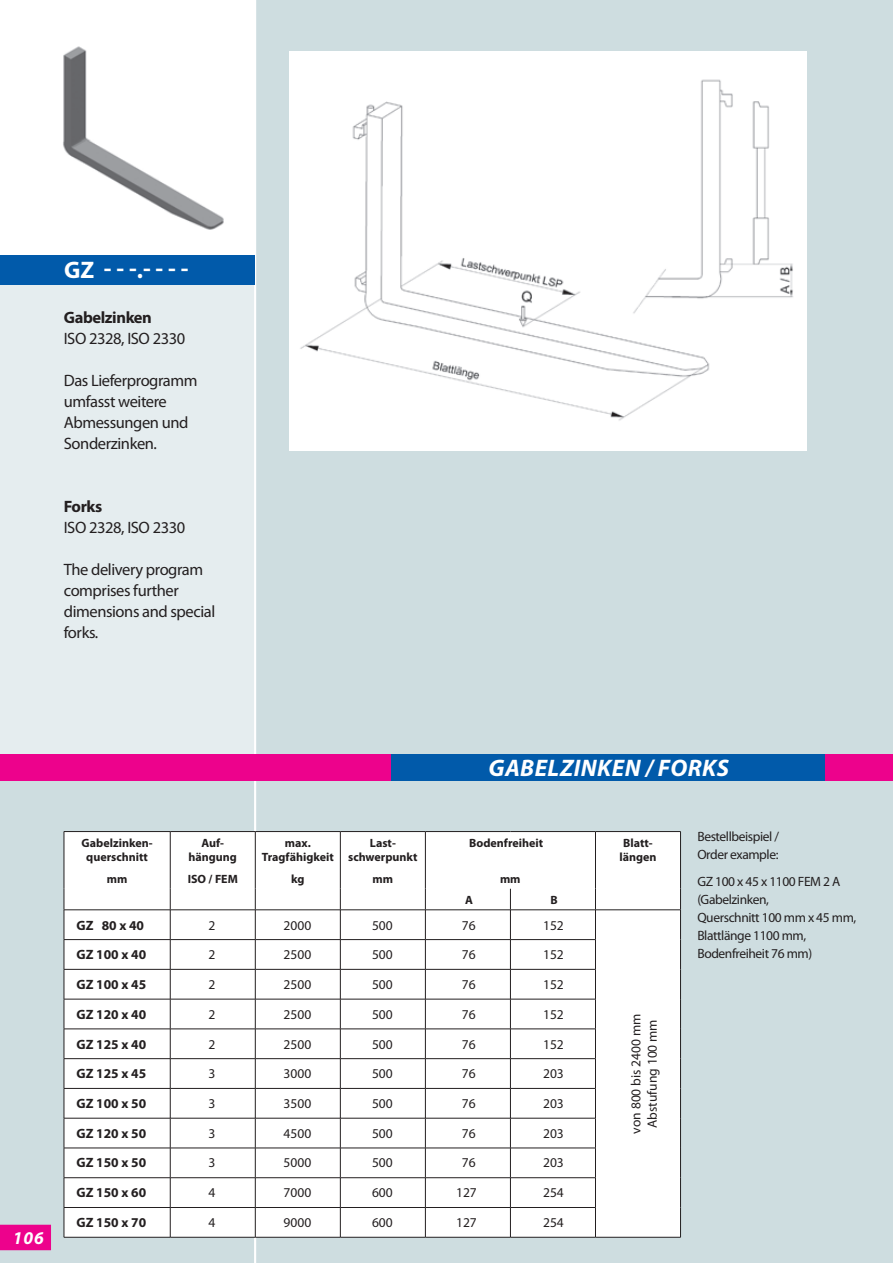
<style>
.page{position:relative;width:893px;height:1263px;background:#cedde0}
.page>*{position:absolute;margin:0;border:0;box-sizing:border-box;transform-origin:0 0}
.t1{font:24px "Myriad Pro Bold It OV MAWWPB";letter-spacing:.02em;color:#fff}
.t2{font:24px "Myriad Pro Bold OV HAWWPB";letter-spacing:-.01em;color:#fff}
.t3{font:18px "Myriad Pro Bold It OV MAWWPB";color:#fff}
.t4{font:16.5px/21px "Myriad Pro";letter-spacing:-.025em;color:#231f20}
.t5{font:16.5px "Myriad Pro Bold OV HAWWPB";letter-spacing:-.025em;color:#231f20}
.t6{font:13.5px/16.2px "Myriad Pro";color:#231f20;text-align:center}
.t7{font:13.5px/18px "Myriad Pro";letter-spacing:-.03em;color:#231f20}
.t8{font:13.5px "Myriad Pro Bold OV HAWWPB";color:#231f20}
.t9{font:12px/14.4px "Myriad Pro Bold OV HAWWPB";color:#231f20;text-align:center}
</style>
<div class="page">
<div style="left:0;top:284px;width:255px;height:470px;background:#e5edef"></div>
<hr style="left:254px;top:0;width:2px;height:1263px;background:#fff">
<div style="left:0;top:0;width:255px;height:257px;background:#fff"></div>
<div style="left:0;top:255px;width:255px;height:30px;background:#015aaa"></div>
<img style="left:63px;top:46px;width:161px;height:184px">
<div style="left:289px;top:51px;width:518px;height:400px;background:#fff"></div>
<img style="left:300px;top:79px;width:493px;height:342px">
<svg style="left:0;top:754px;width:893px;height:496px;fill:#fff"></svg>
<h1 class="t2" style="left:64px;top:256px;width:126px">GZ ---.----</h1>
<h1 class="t2" style="left:64px;top:256px;width:29px">TR</h1>
<h1 class="t2" style="left:140px;top:256px;width:54px">0200</h1>
<p class="t5" style="left:64px;top:307px;width:90px">Gabelzinken</p>
<p class="t4" style="left:64px;top:330px;width:123px">ISO 2328, ISO 2330</p>
<p class="t4" style="left:64px;top:372px;width:135px">Das Lieferprogramm umfasst weitere<br>Abmessungen und<br>Sonderzinken.</p>
<p class="t5" style="left:64px;top:496px;width:40px">Forks</p>
<p class="t4" style="left:64px;top:519px;width:123px">ISO 2328, ISO 2330</p>
<p class="t4" style="left:64px;top:561px;width:153px">The delivery program comprises further dimensions and special forks.</p>
<h2 class="t3" style="left:13px;top:1232px;width:33px">106</h2>
<h1 class="t1" style="left:488px;top:760px;width:242px">GABELZINKEN / FORKS</h1>
<p class="t9" style="left:82px;top:835px;width:72px">Gabelzinken&shy;querschnitt</p>
<p class="t9" style="left:107px;top:871px;width:22px">mm</p>
<p class="t9" style="left:189px;top:835px;width:50px">Auf&shy;hängung</p>
<p class="t9" style="left:188px;top:871px;width:52px">ISO / FEM</p>
<p class="t9" style="left:262px;top:835px;width:73px">max.<br>Tragfähigkeit</p>
<p class="t9" style="left:291px;top:871px;width:15px">kg</p>
<p class="t9" style="left:348px;top:835px;width:71px">Last&shy;schwerpunkt</p>
<p class="t9" style="left:373px;top:871px;width:22px">mm</p>
<p class="t9" style="left:469px;top:835px;width:76px">Bodenfreiheit</p>
<p class="t9" style="left:500px;top:871px;width:22px">mm</p>
<p class="t9" style="left:465px;top:892px;width:9px">A</p>
<p class="t9" style="left:551px;top:892px;width:9px">B</p>
<p class="t8" style="left:77px;top:917px;width:69px">GZ 80x40</p>
<p class="t6" style="left:209px;top:918px;width:8px">2</p>
<p class="t6" style="left:284px;top:918px;width:29px">2000</p>
<p class="t6" style="left:372px;top:918px;width:22px">500</p>
<p class="t6" style="left:462px;top:918px;width:15px">76</p>
<p class="t6" style="left:543px;top:918px;width:22px">152</p>
<p class="t8" style="left:77px;top:947px;width:71px">GZ 100 x 40</p>
<p class="t6" style="left:209px;top:948px;width:8px">2</p>
<p class="t6" style="left:284px;top:948px;width:29px">2500</p>
<p class="t6" style="left:372px;top:948px;width:22px">500</p>
<p class="t6" style="left:462px;top:948px;width:15px">76</p>
<p class="t6" style="left:543px;top:948px;width:22px">152</p>
<p class="t8" style="left:77px;top:976px;width:71px">GZ 100 x 45</p>
<p class="t6" style="left:209px;top:978px;width:8px">2</p>
<p class="t6" style="left:284px;top:978px;width:29px">2500</p>
<p class="t6" style="left:372px;top:978px;width:22px">500</p>
<p class="t6" style="left:462px;top:978px;width:15px">76</p>
<p class="t6" style="left:543px;top:978px;width:22px">152</p>
<p class="t8" style="left:77px;top:1006px;width:71px">GZ 120 x 40</p>
<p class="t6" style="left:209px;top:1008px;width:8px">2</p>
<p class="t6" style="left:284px;top:1008px;width:29px">2500</p>
<p class="t6" style="left:372px;top:1008px;width:22px">500</p>
<p class="t6" style="left:462px;top:1008px;width:15px">76</p>
<p class="t6" style="left:543px;top:1008px;width:22px">152</p>
<p class="t8" style="left:77px;top:1036px;width:71px">GZ 125 x 40</p>
<p class="t6" style="left:209px;top:1037px;width:8px">2</p>
<p class="t6" style="left:284px;top:1037px;width:29px">2500</p>
<p class="t6" style="left:372px;top:1037px;width:22px">500</p>
<p class="t6" style="left:462px;top:1037px;width:15px">76</p>
<p class="t6" style="left:543px;top:1037px;width:22px">152</p>
<p class="t8" style="left:77px;top:1066px;width:71px">GZ 125 x 45</p>
<p class="t6" style="left:209px;top:1067px;width:8px">3</p>
<p class="t6" style="left:284px;top:1067px;width:29px">3000</p>
<p class="t6" style="left:372px;top:1067px;width:22px">500</p>
<p class="t6" style="left:462px;top:1067px;width:15px">76</p>
<p class="t6" style="left:543px;top:1067px;width:22px">203</p>
<p class="t8" style="left:77px;top:1095px;width:71px">GZ 100 x 50</p>
<p class="t6" style="left:209px;top:1097px;width:8px">3</p>
<p class="t6" style="left:284px;top:1097px;width:29px">3500</p>
<p class="t6" style="left:372px;top:1097px;width:22px">500</p>
<p class="t6" style="left:462px;top:1097px;width:15px">76</p>
<p class="t6" style="left:543px;top:1097px;width:22px">203</p>
<p class="t8" style="left:77px;top:1125px;width:71px">GZ 120 x 50</p>
<p class="t6" style="left:209px;top:1126px;width:8px">3</p>
<p class="t6" style="left:284px;top:1126px;width:29px">4500</p>
<p class="t6" style="left:372px;top:1126px;width:22px">500</p>
<p class="t6" style="left:462px;top:1126px;width:15px">76</p>
<p class="t6" style="left:543px;top:1126px;width:22px">203</p>
<p class="t8" style="left:77px;top:1155px;width:71px">GZ 150 x 50</p>
<p class="t6" style="left:209px;top:1156px;width:8px">3</p>
<p class="t6" style="left:284px;top:1156px;width:29px">5000</p>
<p class="t6" style="left:372px;top:1156px;width:22px">500</p>
<p class="t6" style="left:462px;top:1156px;width:15px">76</p>
<p class="t6" style="left:543px;top:1156px;width:22px">203</p>
<p class="t8" style="left:77px;top:1184px;width:71px">GZ 150 x 60</p>
<p class="t6" style="left:209px;top:1186px;width:8px">4</p>
<p class="t6" style="left:284px;top:1186px;width:29px">7000</p>
<p class="t6" style="left:372px;top:1186px;width:22px">600</p>
<p class="t6" style="left:456px;top:1186px;width:22px">127</p>
<p class="t6" style="left:543px;top:1186px;width:22px">254</p>
<p class="t8" style="left:77px;top:1214px;width:71px">GZ 150 x 70</p>
<p class="t6" style="left:209px;top:1215px;width:8px">4</p>
<p class="t6" style="left:284px;top:1215px;width:29px">9000</p>
<p class="t6" style="left:372px;top:1215px;width:22px">600</p>
<p class="t6" style="left:456px;top:1215px;width:22px">127</p>
<p class="t6" style="left:543px;top:1215px;width:22px">254</p>
<p class="t9" style="left:619px;top:835px;width:39px">Blatt&shy;längen</p>
<p class="t6" style="left:629px;top:1133px;width:121px;rotate:-90deg">von 800 bis 2400 mm<br>Abstufung 100 mm</p>
<p class="t7" style="left:697px;top:829px;width:83px">Bestellbeispiel /<br>Order example:</p>
<p class="t7" style="left:697px;top:874px;width:160px">GZ 100 x 45 x 1100 FEM 2 A (Gabelzinken,<br>Querschnitt 100 mm x 45 mm,<br>Blattlänge 1100 mm,<br>Bodenfreiheit 76 mm)</p>
</div>
